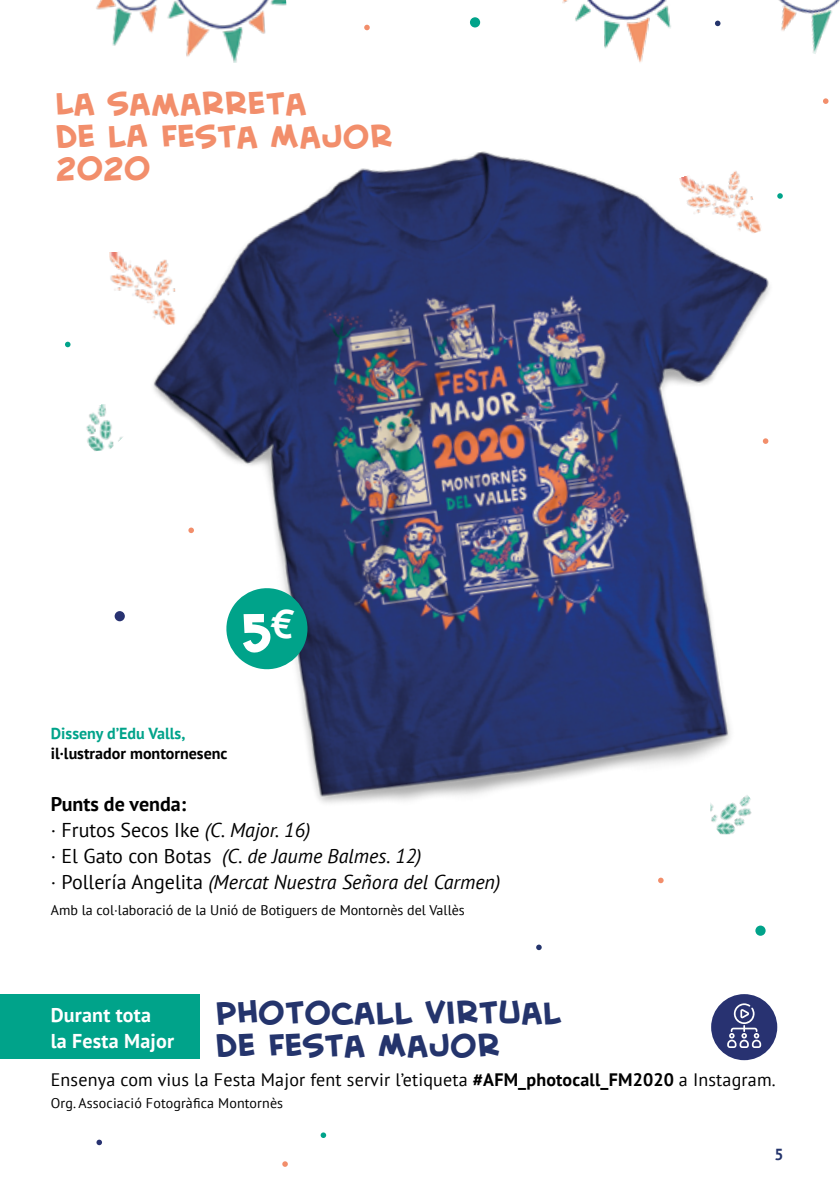
<style>
.page{position:relative;width:840px;height:1191px;background:#fff}
.page>*{position:absolute;margin:0;border:0;box-sizing:border-box;transform-origin:0 0}
.t1{font:32px/32.4px "Creative Block BB Bold";color:#f28e6b}
.t2{font:32px/32.4px "Creative Block BB Bold";color:#24346c}
.t3{font:italic 20px/26px "PT Sans";color:#000}
.t4{font:700 20px/26px "PT Sans";letter-spacing:.01em;color:#fff}
.t5{font:18px "PT Sans";letter-spacing:.01em;color:#000}
.t6{font:700 16px "PT Sans";color:#000}
.t7{font:700 16px "PT Sans";color:#00a38a}
.t8{font:700 16px "PT Sans";color:#24346c}
.t9{font:14px "PT Sans";color:#000}
.s1{font-weight:700;font-style:normal}
.s2{font-style:normal}
.s3{font-weight:700}
</style>
<div class="page">
<img style="left:67px;top:100px;width:762px;height:784px">
<img style="left:109px;top:249px;width:67px;height:78px">
<img style="left:562px;top:0;width:109px;height:63px">
<img style="left:96px;top:0;width:191px;height:63px">
<img style="left:778px;top:0;width:61px;height:54px">
<img style="left:710px;top:788px;width:41px;height:46px">
<img style="left:81px;top:403px;width:44px;height:48px">
<div style="left:115px;top:611px;width:10px;height:10px;background:#283271;border-radius:50%"></div>
<div style="left:755px;top:925px;width:10px;height:10px;background:#00a38a;border-radius:50%"></div>
<div style="left:469px;top:17px;width:11px;height:10px;background:#00a38a;border-radius:50%"></div>
<svg style="left:188px;top:527px;width:6px;height:6px"></svg>
<svg style="left:822px;top:98px;width:6px;height:6px"></svg>
<svg style="left:364px;top:25px;width:5px;height:5px"></svg>
<svg style="left:776px;top:193px;width:6px;height:6px"></svg>
<svg style="left:715px;top:21px;width:5px;height:5px"></svg>
<svg style="left:536px;top:944px;width:5px;height:6px"></svg>
<div style="left:0;top:994px;width:199px;height:64px;background:#00a38a"></div>
<div style="left:710px;top:994px;width:66px;height:66px;background:#283271;border-radius:50%"></div>
<svg style="left:727px;top:1003px;width:33px;height:45px"></svg>
<img style="left:678px;top:159px;width:84px;height:90px">
<svg style="left:65px;top:342px;width:5px;height:5px"></svg>
<svg style="left:762px;top:438px;width:6px;height:6px"></svg>
<svg style="left:657px;top:877px;width:6px;height:6px"></svg>
<svg style="left:96px;top:1139px;width:6px;height:6px"></svg>
<svg style="left:320px;top:1132px;width:6px;height:6px"></svg>
<svg style="left:282px;top:1161px;width:6px;height:5px"></svg>
<svg style="left:222px;top:584px;width:89px;height:89px"></svg>
<h1 class="t1" style="left:55px;top:87px;width:339px">LA SAMARRETA<br>DE LA FESTA MAJOR<br>2020</h1>
<p class="t7" style="left:51px;top:723px;width:135px">Disseny d’Edu Valls,</p>
<p class="t6" style="left:51px;top:743px;width:178px">il·lustrador montornesenc</p>
<p class="t3" style="left:51px;top:790px;width:451px"><span class="s1">Punts de venda:<br></span><span class="s2">· Frutos Secos Ike</span> (C. Major. 16)<br><span class="s2">· El Gato con Botas</span> (C. de Jaume Balmes. 12)<br><span class="s2">· Pollería Angelita</span> (Mercat Nuestra Señora del Carmen)</p>
<p class="t9" style="left:51px;top:901px;width:415px">Amb la col·laboració de la Unió de Botiguers de Montornès del Vallès</p>
<h1 class="t2" style="left:215px;top:996px;width:347px">PHOTOCALL VIRTUAL<br>DE FESTA MAJOR</h1>
<p class="t4" style="left:51px;top:1001px;width:125px">Durant tota<br>la Festa Major</p>
<p class="t5" style="left:51px;top:1068px;width:726px">Ensenya com vius la Festa Major fent servir l’etiqueta <span class="s3">#AFM_photocall_FM2020</span> a Instagram.</p>
<p class="t9" style="left:51px;top:1094px;width:234px">Org. Associació Fotogràfica Montornès</p>
<p class="t8" style="left:774px;top:1143px;width:11px">5</p>
</div>
